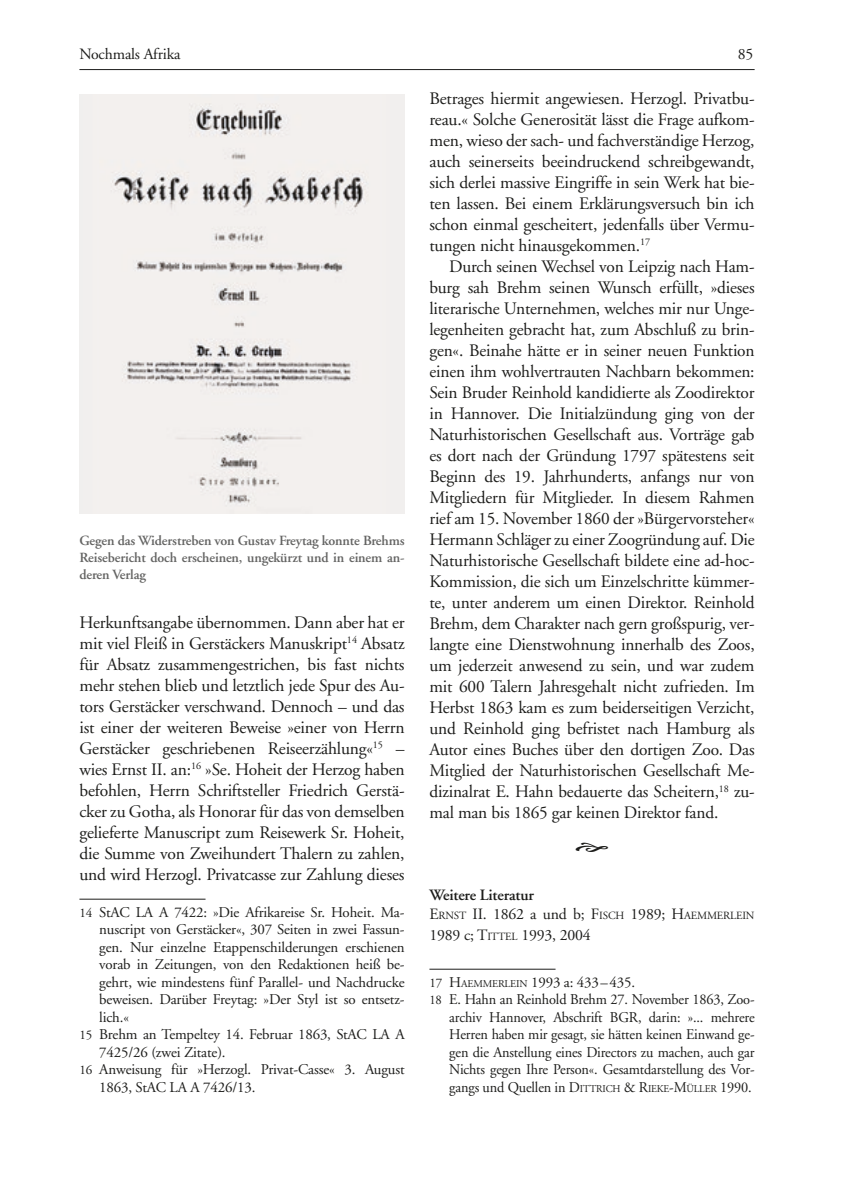
<style>
.page{position:relative;width:844px;height:1191px;background:#fff}
.page>*{position:absolute;margin:0;border:0;box-sizing:border-box;transform-origin:0 0}
.t1{font:17.5px/21px "Adobe Garamond";letter-spacing:-.01em;color:#1d1d1b;text-align:justify}
.t2{font:15.75px "Adobe Garamond";letter-spacing:-.01em;color:#1d1d1b}
.t3{font:600 15.75px "Adobe Garamond";letter-spacing:-.01em;color:#1d1d1b}
.t4{font:14.88px "Adobe Garamond";letter-spacing:-.01em;color:#1d1d1b}
.t5{font:14.88px "Adobe Garamond";letter-spacing:-.01em;color:#1d1d1b;scale:.96 1}
.t6{font:600 14px/16.8px "Adobe Garamond";letter-spacing:-.01em;color:#646463;text-align:justify}
.t7{font:11.03px "Adobe Garamond";letter-spacing:-.015em;color:#1d1d1b}
.s1{font-size:13.12px}
.s2{font-size:15.75px}
.s3{font-style:inherit}
.s4{font-size:11.03px}
.s5{font-size:10.33px}
</style>
<div class="page">
<hr style="left:79px;top:69px;width:675px;height:1px;background:#1d1d1b">
<img style="left:79px;top:94px;width:325px;height:419px">
<hr style="left:79px;top:899px;width:126px;height:1px;background:#1d1d1b">
<hr style="left:429px;top:969px;width:126px;height:1px;background:#1d1d1b">
<p class="t2" style="left:79px;top:44px;width:103px">Nochmals Afrika</p>
<p class="t2" style="left:737px;top:44px;width:17px">85</p>
<p class="t6" style="left:79px;top:532px;width:326px">Gegen das Widerstreben von Gustav Freytag konnte Brehms Reisebericht doch erscheinen, ungekürzt und in einem an&shy;deren Verlag</p>
<p class="t1" style="left:79px;top:612px;width:326px">Herkunftsangabe übernommen. Dann aber hat er mit viel Fleiß in Gerstäckers Manuskript<sup>14</sup> Absatz für Absatz zusammengestrichen, bis fast nichts mehr stehen blieb und letztlich jede Spur des Au&shy;tors Gerstäcker verschwand. Dennoch – und das ist einer der weiteren Beweise »einer von Herrn Gerstäcker geschriebenen Reiseerzählung«<sup>15</sup> – wies Ernst II. an:<sup>16</sup> »Se. Hoheit der Herzog haben befohlen, Herrn Schriftsteller Friedrich Gerstä&shy;cker zu Gotha, als Honorar für das von demselben gelieferte Manuscript zum Reisewerk Sr. Hoheit, die Summe von Zweihundert Thalern zu zahlen, und wird Herzogl. Privatcasse zur Zahlung dieses</p>
<p class="t4" style="left:79px;top:903px;width:326px"><span class="s1">14</span> StAC LA A 7422: »Die Afrikareise Sr. Hoheit. Ma-</p>
<p class="t4" style="left:99px;top:920px;width:307px">nuscript von Gerstäcker«, 307 Seiten in zwei Fassun-</p>
<p class="t4" style="left:99px;top:938px;width:307px">gen. Nur einzelne Etappenschilderungen erschienen</p>
<p class="t4" style="left:99px;top:955px;width:307px">vorab in Zeitungen, von den Redaktionen heiß be-</p>
<p class="t4" style="left:99px;top:973px;width:307px">gehrt, wie mindestens fünf Parallel- und Nachdrucke</p>
<p class="t4" style="left:99px;top:990px;width:307px">beweisen. Darüber Freytag: »Der Styl ist so entsetz-</p>
<p class="t4" style="left:99px;top:1008px;width:31px">lich.«</p>
<p class="t4" style="left:79px;top:1025px;width:326px"><span class="s1">15</span> Brehm an Tempeltey 14. Februar 1863, StAC LA A</p>
<p class="t4" style="left:99px;top:1043px;width:128px">7425/26 (zwei Zitate).</p>
<p class="t4" style="left:79px;top:1060px;width:326px"><span class="s1">16</span> Anweisung für »Herzogl. Privat-Casse« 3. August</p>
<p class="t4" style="left:99px;top:1078px;width:157px">1863, StAC LA A 7426/13.</p>
<p class="t1" style="left:429px;top:88px;width:326px">Betrages hiermit angewiesen. Herzogl. Privatbu&shy;reau.« Solche Generosität lässt die Frage aufkom&shy;men, wieso der sach- und fachverständige Herzog, auch seinerseits beeindruckend schreibgewandt, sich derlei massive Eingriffe in sein Werk hat bie&shy;ten lassen. Bei einem Erklärungsversuch bin ich schon einmal gescheitert, jedenfalls über Vermu&shy;tungen nicht hinausgekommen.<sup>17</sup></p>
<p class="t1" style="left:429px;top:256px;width:326px;text-indent:20px">Durch seinen Wechsel von Leipzig nach Ham&shy;burg sah Brehm seinen Wunsch erfüllt, »dieses literarische Unternehmen, welches mir nur Unge&shy;legenheiten gebracht hat, zum Abschluß zu brin&shy;gen«. Beinahe hätte er in seiner neuen Funktion einen ihm wohlvertrauten Nachbarn bekommen:<br>Sein Bruder Reinhold kandidierte als Zoodirektor in Hannover. Die Initialzündung ging von der Naturhistorischen Gesellschaft aus. Vorträge gab es dort nach der Gründung 1797 spätestens seit Beginn des 19. Jahrhunderts, anfangs nur von Mitgliedern für Mitglieder. In diesem Rahmen rief am 15. November 1860 der »Bürgervorsteher« Hermann Schläger zu einer Zoogründung auf. Die Naturhistorische Gesellschaft bildete eine ad-hoc-Kommission, die sich um Einzelschritte kümmer&shy;te, unter anderem um einen Direktor. Reinhold Brehm, dem Charakter nach gern großspurig, ver&shy;langte eine Dienstwohnung innerhalb des Zoos, um jederzeit anwesend zu sein, und war zudem mit 600 Talern Jahresgehalt nicht zufrieden. Im Herbst 1863 kam es zum beiderseitigen Verzicht, und Reinhold ging befristet nach Hamburg als Autor eines Buches über den dortigen Zoo. Das Mitglied der Naturhistorischen Gesellschaft Me&shy;dizinalrat E. Hahn bedauerte das Scheitern,<sup>18</sup> zu&shy;mal man bis 1865 gar keinen Direktor fand.</p>
<p class="t3" style="left:429px;top:886px;width:106px">Weitere Literatur</p>
<p class="t7" style="left:429px;top:909px;width:326px"><span class="s2">E</span>RNST <span class="s2">II. 1862 a und b;</span> <span class="s2">F</span>ISCH <span class="s2">1989;</span> <span class="s2">H</span>AEMMERLEIN</p>
<p class="t2" style="left:429px;top:925px;width:163px">1989 c; <span class="s3">T</span><span class="s4">ITTEL</span> 1993, 2004</p>
<p class="t4" style="left:429px;top:973px;width:207px"><span class="s1">17</span> <span class="s3">H</span><span class="s5">AEMMERLEIN</span> 1993 a: 433–435.</p>
<p class="t5" style="left:429px;top:990px;width:340px"><span class="s1">18</span> E. Hahn an Reinhold Brehm 27. November 1863, Zoo-</p>
<p class="t5" style="left:449px;top:1008px;width:319px">archiv Hannover, Abschrift BGR, darin: »... mehrere</p>
<p class="t5" style="left:449px;top:1025px;width:319px">Herren haben mir gesagt, sie hätten keinen Einwand ge-</p>
<p class="t5" style="left:449px;top:1043px;width:319px">gen die Anstellung eines Directors zu machen, auch gar</p>
<p class="t5" style="left:449px;top:1060px;width:319px">Nichts gegen Ihre Person«. Gesamtdarstellung des Vor-</p>
<p class="t5" style="left:449px;top:1078px;width:316px">gangs und Quellen in <span class="s3">D</span><span class="s5">ITTRICH</span> <span class="s3">&amp; R</span><span class="s5">IEKE</span><span class="s3">-M</span><span class="s5">ÜLLER</span> 1990.</p>
</div>
